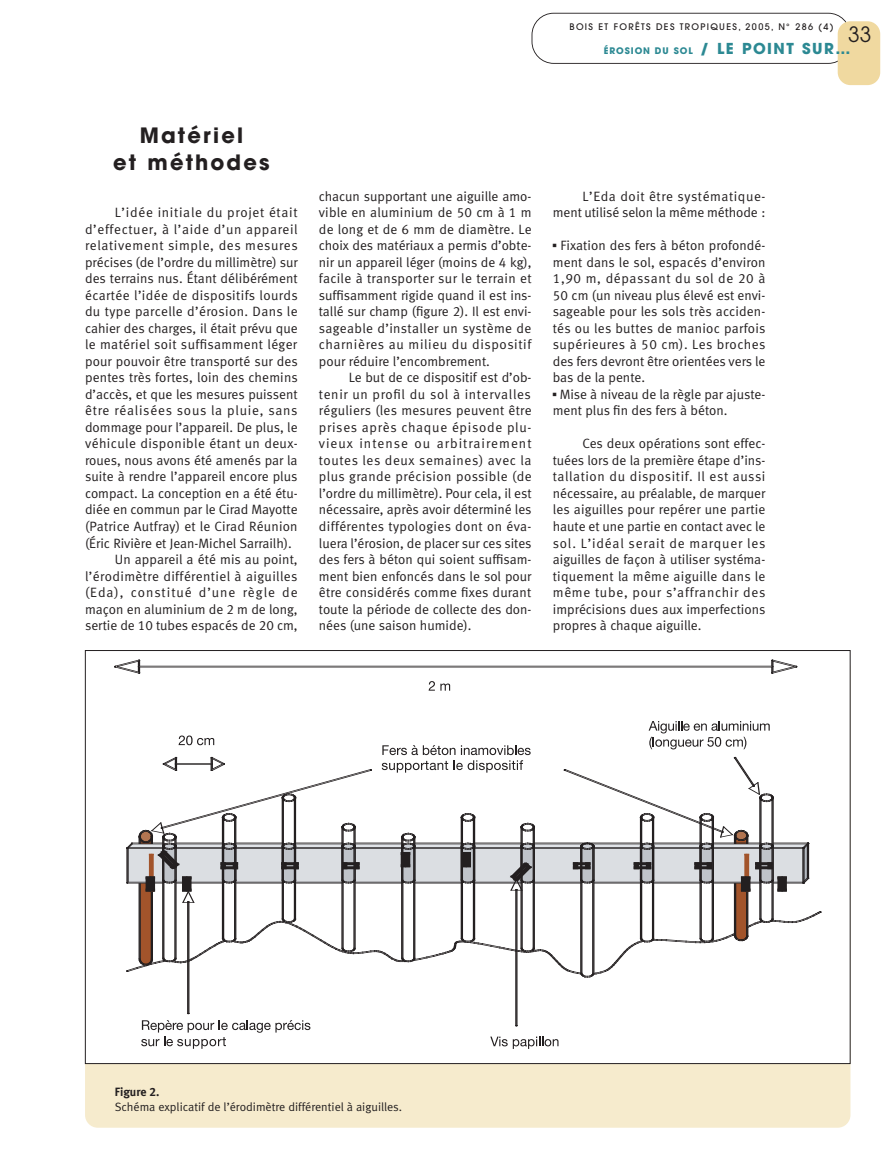
<style>
.page{position:relative;width:893px;height:1149px;background:#fff}
.page>*{position:absolute;margin:0;border:0;box-sizing:border-box;transform-origin:0 0}
.t1{font:700 21px/27px "Avant Garde";letter-spacing:.1em;color:#231f20;text-align:center}
.t2{font:21px "Avant Garde";color:#231f20}
.t3{font:13.5px/16.5px "Meta Normal LF";color:#231f20;text-align:justify}
.t4{font:13.5px "Meta Normal LF";letter-spacing:.03em;color:#231f20}
.t5{font:13.5px "Meta Normal LF";letter-spacing:.05em;color:#231f20}
.t6{font:13.5px "Meta Normal LF";letter-spacing:.045em;color:#231f20}
.t7{font:13.5px "Meta Normal LF";letter-spacing:.06em;color:#231f20}
.t8{font:13.5px "Meta Normal LF";letter-spacing:.055em;color:#231f20}
.t9{font:13.5px "Meta Normal LF";letter-spacing:.075em;color:#231f20}
.t10{font:12px "Meta Normal LF";color:#231f20}
.t11{font:12px "Meta Bold LF";color:#231f20}
.t12{font:500 9px "Avant Garde";letter-spacing:.15em;color:#231f20}
.t13{font:700 9px "Avant Garde";letter-spacing:.1em;color:#2c8993}
.s1{font-size:15px}
.s2{font-family:"Universal Newswith Comm Pi"}
</style>
<div class="page">
<svg style="left:531px;top:13px;width:316px;height:51px"></svg>
<div style="left:838px;top:21px;width:42px;height:64px;background:#f0d9a0;border-radius:13px"></div>
<div style="left:85px;top:654px;width:765px;height:473px;background:#f6ebcd;border-radius:13px"></div>
<div style="left:85px;top:650px;width:765px;height:413px;background:#fff"></div>
<svg style="left:114px;top:659px;width:683px;height:14px"></svg>
<svg style="left:429px;top:681px;width:21px;height:9px"></svg>
<svg style="left:141px;top:1012px;width:169px;height:36px"></svg>
<hr style="left:188px;top:901px;width:1px;height:111px;background:#231f20">
<hr style="left:187px;top:901px;width:1px;height:111px;background:#231f20">
<hr style="left:516px;top:889px;width:1px;height:136px;background:#231f20">
<svg style="left:126px;top:721px;width:695px;height:256px"></svg>
<svg style="left:490px;top:1036px;width:68px;height:12px"></svg>
<p class="t12" style="left:569px;top:23px;width:266px">BOIS ET FORÊTS DES TROPIQUES, 2005, N° 286 (4)</p>
<h1 class="t2" style="left:848px;top:26px;width:25px">33</h1>
<p class="t13" style="left:604px;top:47px;width:248px">ÉROSION DU SOL <span class="s1">/ LE POINT SUR…</span></p>
<h1 class="t1" style="left:113px;top:125px;width:158px">Matériel<br>et méthodes</h1>
<p class="t8" style="left:115px;top:208px;width:184px">L’idée initiale du projet était</p>
<p class="t5" style="left:85px;top:224px;width:214px">d’effectuer, à l’aide d’un appareil</p>
<p class="t6" style="left:85px;top:241px;width:214px">relativement simple, des mesures</p>
<p class="t3" style="left:85px;top:255px;width:214px">précises (de l’ordre du millimètre) sur</p>
<p class="t3" style="left:85px;top:271px;width:214px">des terrains nus. Étant délibérément</p>
<p class="t4" style="left:85px;top:290px;width:214px">écartée l’idée de dispositifs lourds</p>
<p class="t4" style="left:85px;top:307px;width:214px">du type parcelle d’érosion. Dans le</p>
<p class="t3" style="left:85px;top:321px;width:214px">cahier des charges, il était prévu que</p>
<p class="t4" style="left:85px;top:340px;width:214px">le matériel soit suffisamment léger</p>
<p class="t3" style="left:85px;top:354px;width:214px">pour pouvoir être transporté sur des</p>
<p class="t3" style="left:85px;top:370px;width:214px">pentes très fortes, loin des chemins</p>
<p class="t3" style="left:85px;top:387px;width:214px">d’accès, et que les mesures puissent</p>
<p class="t7" style="left:85px;top:406px;width:214px">être réalisées sous la pluie, sans</p>
<p class="t3" style="left:85px;top:420px;width:214px">dommage pour l’appareil. De plus, le</p>
<p class="t4" style="left:85px;top:439px;width:214px">véhicule disponible étant un deux-</p>
<p class="t3" style="left:85px;top:453px;width:214px">roues, nous avons été amenés par la</p>
<p class="t3" style="left:85px;top:469px;width:214px">suite à rendre l’appareil encore plus</p>
<p class="t3" style="left:85px;top:486px;width:214px">compact. La conception en a été étu-</p>
<p class="t3" style="left:85px;top:502px;width:214px">diée en commun par le Cirad Mayotte</p>
<p class="t3" style="left:85px;top:519px;width:214px">(Patrice Autfray) et le Cirad Réunion</p>
<p class="t3" style="left:85px;top:535px;width:208px">(Éric Rivière et Jean-Michel Sarrailh).</p>
<p class="t3" style="left:115px;top:552px;width:184px">Un appareil a été mis au point,</p>
<p class="t4" style="left:85px;top:571px;width:214px">l’érodimètre différentiel à aiguilles</p>
<p class="t9" style="left:85px;top:587px;width:214px">(Eda), constitué d’une règle de</p>
<p class="t3" style="left:85px;top:601px;width:214px">maçon en aluminium de 2 m de long,</p>
<p class="t3" style="left:85px;top:618px;width:214px">sertie de 10 tubes espacés de 20 cm,</p>
<p class="t3" style="left:319px;top:189px;width:214px">chacun supportant une aiguille amo&shy;vible en aluminium de 50 cm à 1 m de long et de 6 mm de diamètre. Le choix des matériaux a permis d’obte&shy;nir un appareil léger (moins de 4 kg), facile à transporter sur le terrain et suffisamment rigide quand il est ins&shy;tallé sur champ (figure 2). Il est envi&shy;sageable d’installer un système de charnières au milieu du dispositif pour réduire l’encombrement.</p>
<p class="t3" style="left:319px;top:370px;width:214px;text-indent:30px">Le but de ce dispositif est d’ob&shy;tenir un profil du sol à intervalles réguliers (les mesures peuvent être prises après chaque épisode plu&shy;vieux intense ou arbitrairement toutes les deux semaines) avec la plus grande précision possible (de l’ordre du millimètre). Pour cela, il est nécessaire, après avoir déterminé les différentes typologies dont on éva&shy;luera l’érosion, de placer sur ces sites des fers à béton qui soient suffisam&shy;ment bien enfoncés dans le sol pour être considérés comme fixes durant toute la période de collecte des don&shy;nées (une saison humide).</p>
<p class="t3" style="left:553px;top:189px;width:214px;text-align:right">L’Eda doit être systématique&shy;ment utilisé selon la même méthode :</p>
<p class="t3" style="left:553px;top:238px;width:214px"><span class="s2">▪</span> Fixation des fers à béton profondé&shy;ment dans le sol, espacés d’environ 1,90 m, dépassant du sol de 20 à 50 cm (un niveau plus élevé est envi&shy;sageable pour les sols très acciden&shy;tés ou les buttes de manioc parfois supérieures à 50 cm). Les broches des fers devront être orientées vers le bas de la pente.</p>
<p class="t3" style="left:553px;top:387px;width:214px"><span class="s2">▪</span> Mise à niveau de la règle par ajuste&shy;ment plus fin des fers à béton.</p>
<p class="t3" style="left:553px;top:436px;width:214px;text-indent:30px">Ces deux opérations sont effec&shy;tuées lors de la première étape d’ins&shy;tallation du dispositif. Il est aussi nécessaire, au préalable, de marquer les aiguilles pour repérer une partie haute et une partie en contact avec le sol. L’idéal serait de marquer les aiguilles de façon à utiliser systéma&shy;tiquement la même aiguille dans le même tube, pour s’affranchir des imprécisions dues aux imperfections propres à chaque aiguille.</p>
<p class="t11" style="left:115px;top:1087px;width:46px">Figure 2.</p>
<p class="t10" style="left:115px;top:1102px;width:289px">Schéma explicatif de l’érodimètre différentiel à aiguilles.</p>
</div>
